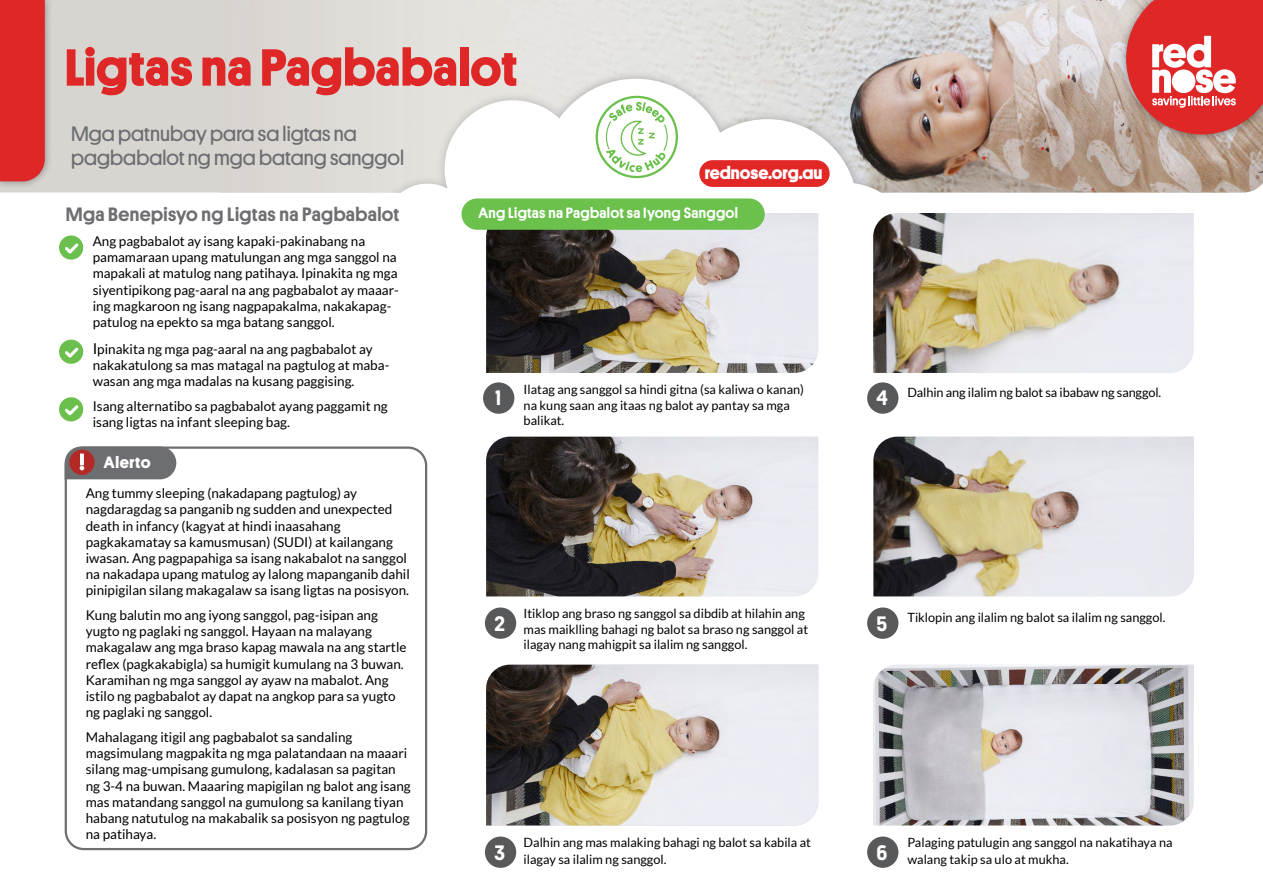
<style>
.page{position:relative;width:1263px;height:893px;background:#fff}
.page>*{position:absolute;margin:0;border:0;box-sizing:border-box;transform-origin:0 0}
.t1{font:700 52.5px "Platform";letter-spacing:-.005em;color:#de2726}
.t2{font:500 21.15px "Platform";color:#fff}
.t3{font:21px/24px "Platform";color:#6d6e71}
.t4{font:500 19.5px "Platform";letter-spacing:.02em;color:#6d6e71}
.t5{font:700 18px "Platform";color:#fff}
.t6{font:700 16.5px "Platform";letter-spacing:.04em;color:#fff}
.t7{font:500 15px "Platform";letter-spacing:.02em;color:#fff}
.t8{font:13.5px/16.2px "Lato";color:#000}
.t9{font:12.75px/15.3px "Lato";color:#000}
.s1{font-size:15px;color:#de2726}
.s2{font-size:15px}
.s3{color:#de2726}
</style>
<div class="page">
<div style="left:0;top:0;width:219px;height:192px;background:#d8d5d1"></div>
<img style="left:219px;top:0;width:1044px;height:192px">
<div style="left:0;top:0;width:53px;height:189px;background:#000;opacity:.34"></div>
<div style="left:0;top:0;width:45px;height:181px;background:#de2726"></div>
<div style="left:550px;top:69px;width:370px;height:123px;background:#000;opacity:.29"></div>
<div style="left:375px;top:91px;width:187px;height:101px;background:#e1deda"></div>
<svg style="left:384px;top:79px;width:533px;height:113px"></svg>
<div style="left:699px;top:160px;width:131px;height:27px;background:#e12827;border-radius:13px"></div>
<div style="left:1118px;top:0;width:145px;height:143px;background:#000;opacity:.4"></div>
<svg style="left:1126px;top:0;width:137px;height:134px"></svg>
<div style="left:1172px;top:69px;width:23px;height:24px;background:#fff;border-radius:50%"></div>
<div style="left:65px;top:446px;width:362px;height:404px;border:2px solid #6d6e71;border-radius:18px"></div>
<img style="left:486px;top:213px;width:332px;height:160px">
<img style="left:486px;top:437px;width:332px;height:159px">
<img style="left:486px;top:665px;width:332px;height:160px">
<div style="left:483px;top:382px;width:31px;height:32px;background:#58595b;border-radius:50%"></div>
<div style="left:485px;top:607px;width:31px;height:32px;background:#58595b;border-radius:50%"></div>
<div style="left:485px;top:836px;width:31px;height:32px;background:#58595b;border-radius:50%"></div>
<div style="left:867px;top:382px;width:31px;height:32px;background:#58595b;border-radius:50%"></div>
<div style="left:867px;top:607px;width:31px;height:32px;background:#58595b;border-radius:50%"></div>
<div style="left:867px;top:836px;width:31px;height:32px;background:#58595b;border-radius:50%"></div>
<img style="left:873px;top:213px;width:321px;height:160px">
<img style="left:873px;top:437px;width:321px;height:159px">
<img style="left:873px;top:665px;width:321px;height:160px">
<div style="left:59px;top:235px;width:24px;height:25px;background:#6bbf4d;border-radius:50%"></div>
<svg style="left:65px;top:243px;width:13px;height:11px"></svg>
<div style="left:59px;top:340px;width:24px;height:24px;background:#6bbf4d;border-radius:50%"></div>
<svg style="left:65px;top:347px;width:13px;height:11px"></svg>
<div style="left:59px;top:397px;width:24px;height:24px;background:#6bbf4d;border-radius:50%"></div>
<svg style="left:65px;top:405px;width:13px;height:10px"></svg>
<div style="left:461px;top:198px;width:304px;height:32px;background:#6bc14c;border-radius:16px"></div>
<svg style="left:65px;top:446px;width:111px;height:33px"></svg>
<h1 class="t1" style="left:65px;top:29px;width:454px">Ligtas na Pagbabalot</h1>
<h3 class="t3" style="left:71px;top:121px;width:335px">Mga patnubay para sa ligtas na pagbabalot ng mga batang sanggol</h3>
<h3 class="t5" style="left:705px;top:160px;width:119px">rednose.org.au</h3>
<h3 class="t4" style="left:66px;top:200px;width:335px">Mga Benepisyo ng Ligtas na Pagbabalot</h3>
<p class="t8" style="left:93px;top:233px;width:308px;text-indent:-27px"><span class="s1">•</span> Ang pagbabalot ay isang kapaki-pakinabang na pamamaraan upang matulungan ang mga sanggol na mapakali at matulog nang patihaya. Ipinakita ng mga siyentipikong pag-aaral na ang pagbabalot ay maaar&shy;ing magkaroon ng isang nagpapakalma, nakakapag&shy;patulog na epekto sa mga batang sanggol.</p>
<p class="t8" style="left:93px;top:340px;width:298px;text-indent:-27px"><span class="s1">•</span> <span class="s2">I</span>pinakita ng mga pag-aaral na ang pagbabalot ay nakakatulong sa mas matagal na pagtulog at maba&shy;wasan ang mga madalas na kusang paggising.</p>
<p class="t8" style="left:93px;top:398px;width:297px;text-indent:-27px"><span class="s3">•</span> Isang alternatibo sa pagbabalot ayang paggamit ng isang ligtas na infant sleeping bag.</p>
<p class="t6" style="left:104px;top:450px;width:48px">Alerto</p>
<p class="t8" style="left:86px;top:485px;width:326px">Ang tummy sleeping (nakadapang pagtulog) ay nagdaragdag sa panganib ng sudden and unexpected death in infancy (kagyat at hindi inaasahang pagkakamatay sa kamusmusan) (SUDI) at kailangang iwasan. Ang pagpapahiga sa isang nakabalot na sanggol na nakadapa upang matulog ay lalong mapanganib dahil pinipigilan silang makagalaw sa isang ligtas na posisyon.</p>
<p class="t8" style="left:86px;top:607px;width:322px">Kung balutin mo ang iyong sanggol, pag-isipan ang yugto ng paglaki ng sanggol. Hayaan na malayang makagalaw ang mga braso kapag mawala na ang startle reflex (pagkakabigla) sa humigit kumulang na 3 buwan.<br>Karamihan ng mga sanggol ay ayaw na mabalot. Ang istilo ng pagbabalot ay dapat na angkop para sa yugto ng paglaki ng sanggol.</p>
<p class="t8" style="left:86px;top:729px;width:327px">Mahalagang itigil ang pagbabalot sa sandaling magsimulang magpakita ng mga palatandaan na maaari silang mag-umpisang gumulong, kadalasan sa pagitan ng 3-4 na buwan. Maaaring mapigilan ng balot ang isang mas matandang sanggol na gumulong sa kanilang tiyan habang natutulog na makabalik sa posisyon ng pagtulog na patihaya.</p>
<p class="t7" style="left:478px;top:202px;width:261px">Ang Ligtas na Pagbalot sa Iyong Sanggol</p>
<h2 class="t2" style="left:495px;top:383px;width:7px">1</h2>
<p class="t9" style="left:524px;top:382px;width:282px">Ilatag ang sanggol sa hindi gitna (sa kaliwa o kanan) na kung saan ang itaas ng balot ay pantay sa mga balikat.</p>
<h2 class="t2" style="left:494px;top:608px;width:12px">2</h2>
<p class="t9" style="left:524px;top:606px;width:286px">Itiklop ang braso ng sanggol sa dibdib at hilahin ang mas maiklling bahagi ng balot sa braso ng sanggol at ilagay nang mahigpit sa ilalim ng sanggol.</p>
<h2 class="t2" style="left:494px;top:837px;width:12px">3</h2>
<p class="t9" style="left:524px;top:834px;width:289px;line-height:16.8px">Dalhin ang mas malaking bahagi ng balot sa kabila at ilagay sa ilalim ng sanggol.</p>
<h2 class="t2" style="left:877px;top:383px;width:13px">4</h2>
<p class="t9" style="left:907px;top:385px;width:255px">Dalhin ang ilalim ng balot sa ibabaw ng sanggol.</p>
<h2 class="t2" style="left:877px;top:608px;width:12px">5</h2>
<p class="t9" style="left:907px;top:610px;width:260px">Tiklopin ang ilalim ng balot sa ilalim ng sanggol.</p>
<h2 class="t2" style="left:877px;top:837px;width:12px">6</h2>
<p class="t9" style="left:907px;top:834px;width:267px;line-height:16.8px">Palaging patulugin ang sanggol na nakatihaya na walang takip sa ulo at mukha.</p>
</div>
